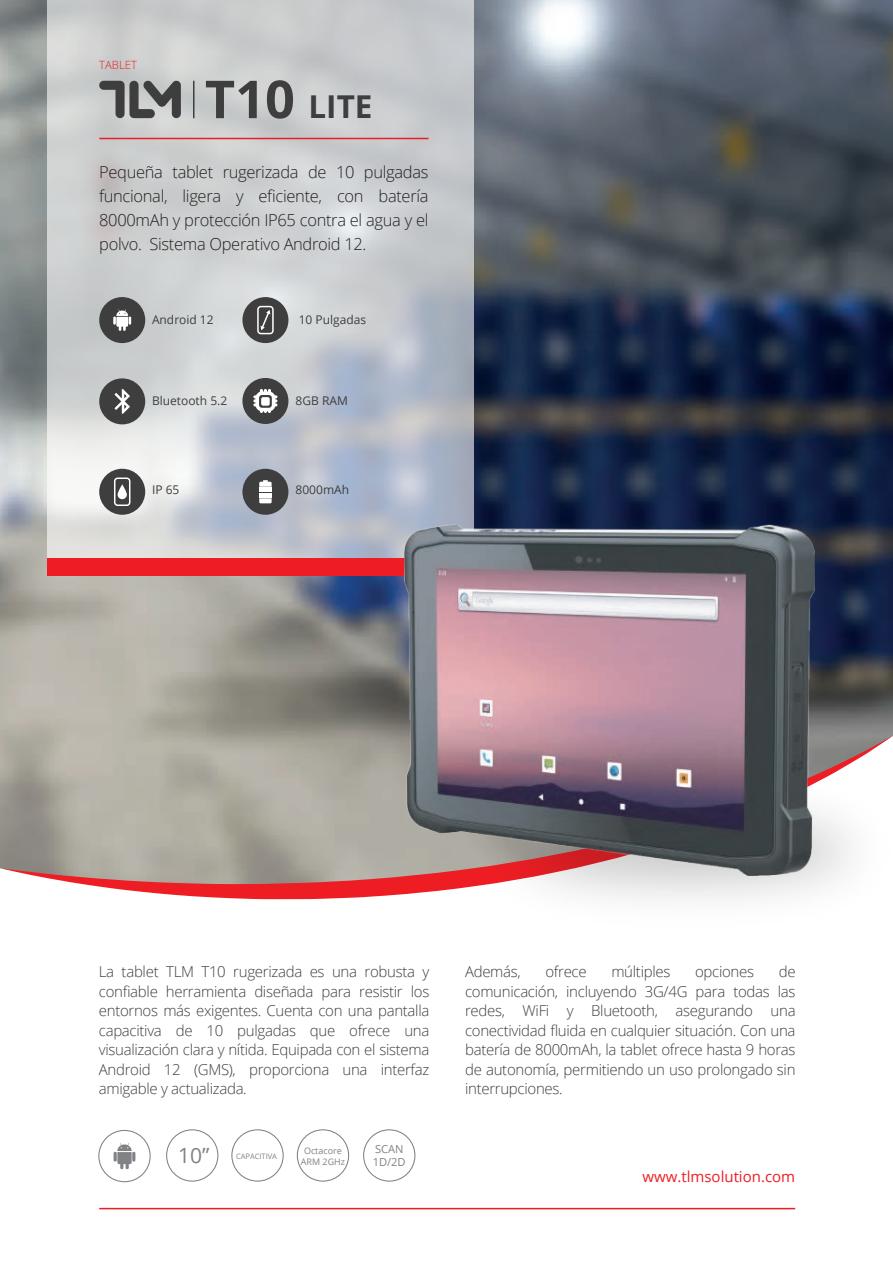
<style>
.page{position:relative;width:893px;height:1263px;background:#fff}
.page>*{position:absolute;margin:0;border:0;box-sizing:border-box;transform-origin:0 0}
.t1{font:700 31.5px "Open Sans";color:#3e3e3f}
.t2{font:21px "Open Sans";color:#808285}
.t3{font:300 16.5px/24px "Open Sans";letter-spacing:-.02em;color:#231f20;text-align:justify}
.t4{font:300 15px/19.5px "Open Sans";letter-spacing:-.02em;color:#3e3e3f;text-align:justify}
.t5{font:15px "Open Sans";color:#ee1d23}
.t6{font:12px "Open Sans";color:#3e3e3f}
.t7{font:300 11.4px "Open Sans";color:#ee1d23}
.t8{font:11.1px/13.4px "Open Sans";color:#808285}
.t9{font:9px "Open Sans";color:#808285}
.t10{font:7.5px "Open Sans";color:#808285}
.s1{font-size:52.35px}
</style>
<div class="page">
<img style="left:0;top:0;width:893px;height:736px">
<svg style="left:47px;top:0;width:427px;height:558px;background:#c8cccf"></svg>
<hr style="left:193px;top:81px;width:2px;height:37px;background:#3e3e3f">
<hr style="left:99px;top:138px;width:329px;height:1px;background:#ee1d23">
<div style="left:47px;top:558px;width:427px;height:17px;background:#ee1d23"></div>
<svg style="left:0;top:736px;width:893px;height:163px;background:#b6a199"></svg>
<hr style="left:99px;top:1208px;width:696px;height:1px;background:#ee1d23">
<img style="left:470px;top:771px;width:423px;height:129px">
<div style="left:99px;top:297px;width:46px;height:46px;background:#3e3e3f;border-radius:50%"></div>
<div style="left:99px;top:378px;width:46px;height:46px;background:#3e3e3f;border-radius:50%"></div>
<svg style="left:114px;top:389px;width:16px;height:25px"></svg>
<div style="left:242px;top:297px;width:46px;height:46px;background:#3e3e3f;border-radius:50%"></div>
<div style="left:257px;top:306px;width:17px;height:28px;border:2px solid #fff;border-radius:3px"></div>
<svg style="left:260px;top:310px;width:10px;height:20px"></svg>
<div style="left:99px;top:469px;width:46px;height:46px;background:#3e3e3f;border-radius:50%"></div>
<div style="left:114px;top:477px;width:16px;height:29px;border:2px solid #fff;border-radius:3px"></div>
<svg style="left:118px;top:484px;width:9px;height:15px"></svg>
<div style="left:242px;top:469px;width:46px;height:46px;background:#3e3e3f;border-radius:50%"></div>
<div style="left:259px;top:487px;width:13px;height:5px;background:#fff"></div>
<div style="left:259px;top:493px;width:13px;height:5px;background:#fff"></div>
<svg style="left:259px;top:480px;width:13px;height:7px"></svg>
<svg style="left:259px;top:498px;width:13px;height:5px"></svg>
<div style="left:242px;top:378px;width:46px;height:46px;background:#3e3e3f;border-radius:50%"></div>
<svg style="left:253px;top:389px;width:24px;height:24px"></svg>
<div style="left:166px;top:1129px;width:52px;height:52px;border:1px solid #808285;border-radius:50%"></div>
<div style="left:231px;top:1129px;width:53px;height:52px;border:1px solid #808285;border-radius:50%"></div>
<div style="left:297px;top:1129px;width:52px;height:52px;border:1px solid #808285;border-radius:50%"></div>
<div style="left:363px;top:1129px;width:52px;height:52px;border:1px solid #808285;border-radius:50%"></div>
<div style="left:98px;top:1130px;width:53px;height:52px;border:1px solid #808285;border-radius:50%"></div>
<svg style="left:114px;top:1143px;width:21px;height:26px"></svg>
<svg style="left:113px;top:309px;width:18px;height:22px"></svg>
<svg style="left:99px;top:80px;width:82px;height:38px;background:#828384"></svg>
<img style="left:404px;top:524px;width:410px;height:351px">
<p class="t7" style="left:99px;top:57px;width:39px">TABLET</p>
<h1 class="t1" style="left:205px;top:84px;width:169px"><span class="s1">T10</span> LITE</h1>
<p class="t3" style="left:99px;top:159px;width:331px">Pequeña tablet rugerizada de 10 pulgadas funcional, ligera y eficiente, con batería 8000mAh y protección IP65 contra el agua y el polvo. Sistema Operativo Android 12.</p>
<p class="t6" style="left:152px;top:311px;width:63px">Android 12</p>
<p class="t6" style="left:152px;top:393px;width:77px">Bluetooth 5.2</p>
<p class="t6" style="left:299px;top:311px;width:69px">10 Pulgadas</p>
<p class="t6" style="left:296px;top:392px;width:54px">8GB RAM</p>
<p class="t6" style="left:152px;top:482px;width:29px">IP 65</p>
<p class="t6" style="left:296px;top:482px;width:55px">8000mAh</p>
<p class="t4" style="left:99px;top:961px;width:332px">La tablet TLM T10 rugerizada es una robusta y confiable herramienta diseñada para resistir los entornos más exigentes. Cuenta con una pantalla capacitiva de 10 pulgadas que ofrece una visualización clara y nítida. Equipada con el sistema Android 12 (GMS), proporciona una interfaz amigable y actualizada.</p>
<p class="t4" style="left:465px;top:961px;width:57px">Además,</p>
<p class="t4" style="left:545px;top:961px;width:43px">ofrece</p>
<p class="t4" style="left:611px;top:961px;width:61px">múltiples</p>
<p class="t4" style="left:695px;top:961px;width:60px">opciones</p>
<p class="t4" style="left:465px;top:961px;width:332px;text-indent:314px">de comunicación, incluyendo 3G/4G para todas las redes, WiFi y Bluetooth, asegurando una conectividad fluida en cualquier situación. Con una batería de 8000mAh, la tablet ofrece hasta 9 horas de autonomía, permitiendo un uso prolongado sin interrupciones.</p>
<h2 class="t2" style="left:178px;top:1141px;width:33px">10”</h2>
<p class="t9" style="left:301px;top:1156px;width:46px">ARM 2GHz</p>
<p class="t9" style="left:304px;top:1145px;width:39px">Octacore</p>
<p class="t10" style="left:236px;top:1151px;width:43px">CAPACITIVA</p>
<p class="t8" style="left:373px;top:1142px;width:34px">SCAN<br>1D/2D</p>
<p class="t5" style="left:642px;top:1166px;width:154px">www.tlmsolution.com</p>
</div>
